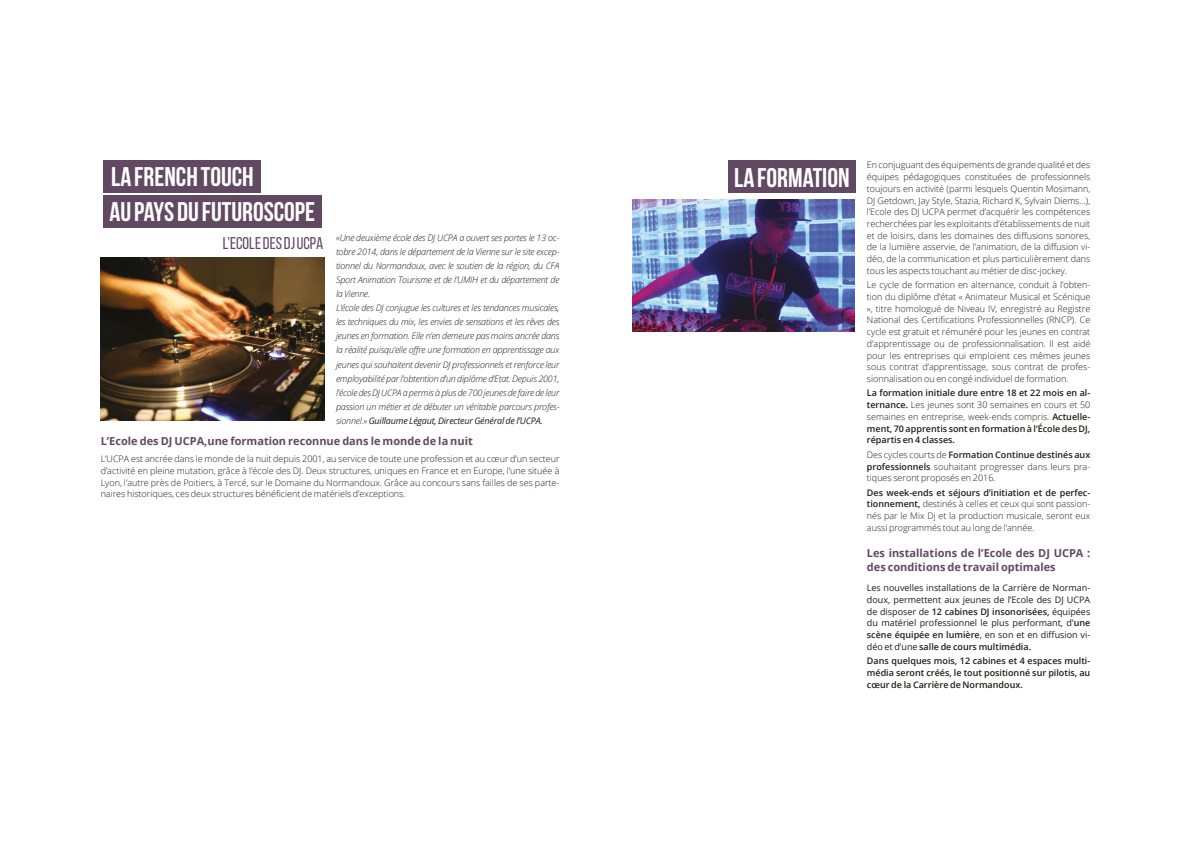
<style>
.page{position:relative;width:1191px;height:842px;background:#fff}
.page>*{position:absolute;margin:0;border:0;box-sizing:border-box;transform-origin:0 0}
.t1{font:700 27px "Bebas Neue";color:#fff}
.t2{font:17px "Bebas Neue";color:#614962}
.t3{font:700 11px/14.3px "Open Sans";color:#614962}
.t4{font:300 9px/11.7px "Open Sans";color:#1d1d1b;text-align:justify}
.t5{font:italic 300 9px/14px "Open Sans";letter-spacing:-.02em;color:#1d1d1b;text-align:justify}
.t6{font:600 9px/11.7px "Open Sans";color:#1d1d1b;text-align:justify}
.t7{font:9px/11.7px "Open Sans";color:#1d1d1b;text-align:justify}
.s1{font-weight:400}
.s2{font-weight:300}
.s3{font-weight:600}
</style>
<div class="page">
<div style="left:103px;top:196px;width:219px;height:32px;background:#614962"></div>
<div style="left:103px;top:160px;width:158px;height:33px;background:#614962"></div>
<img style="left:101px;top:257px;width:223px;height:164px">
<img style="left:633px;top:199px;width:222px;height:132px">
<div style="left:728px;top:160px;width:127px;height:32px;background:#614962"></div>
<p class="t1" style="left:111px;top:162px;width:144px">LA FRENCH TOUCH</p>
<p class="t1" style="left:734px;top:163px;width:117px">LA FORMATION</p>
<p class="t1" style="left:109px;top:197px;width:207px">AU PAYS DU FUTUROSCOPE</p>
<p class="t2" style="left:223px;top:234px;width:102px">L’ECOLE DES DJ UCPA</p>
<p class="t5" style="left:336px;top:231px;width:225px">«Une deuxième école des DJ UCPA a ouvert ses portes le 13 oc&shy;tobre 2014, dans le département de la Vienne sur le site excep&shy;tionnel du Normandoux, avec le soutien de la région, du CFA Sport Animation Tourisme et de l’UMIH et du département de la Vienne.</p>
<p class="t5" style="left:336px;top:301px;width:225px">L’école des DJ conjugue les cultures et les tendances musicales, les techniques du mix, les envies de sensations et les rêves des jeunes en formation. Elle n’en demeure pas moins ancrée dans la réalité puisqu’elle offre une formation en apprentissage aux jeunes qui souhaitent devenir DJ professionnels et renforce leur employabilité par l’obtention d’un diplôme d’Etat. Depuis 2001, l’école des DJ UCPA a permis à plus de 700 jeunes de faire de leur passion un métier et de débuter un véritable parcours profes&shy;sionnel.» <span class="s1">Guillaume Légaut, Directeur Général de l’UCPA.</span></p>
<p class="t3" style="left:101px;top:434px;width:374px">L’Ecole des DJ UCPA,une formation reconnue dans le monde de la nuit</p>
<p class="t4" style="left:101px;top:453px;width:460px">L’UCPA est ancrée dans le monde de la nuit depuis 2001, au service de toute une profession et au cœur d’un secteur d’activité en pleine mutation, grâce à l’école des DJ. Deux structures, uniques en France et en Europe, l’une située à Lyon, l’autre près de Poitiers, à Tercé, sur le Domaine du Normandoux. Grâce au concours sans failles de ses parte&shy;naires historiques, ces deux structures bénéficient de matériels d’exceptions.</p>
<p class="t4" style="left:867px;top:159px;width:225px">En conjuguant des équipements de grande qualité et des équipes pédagogiques constituées de professionnels toujours en activité (parmi lesquels Quentin Mosimann, DJ Getdown, Jay Style, Stazia, Richard K, Sylvain Diems…), l’Ecole des DJ UCPA permet d’acquérir les compétences recherchées par les exploitants d’établissements de nuit et de loisirs, dans les domaines des diffusions sonores, de la lumière asservie, de l’animation, de la diffusion vi&shy;déo, de la communication et plus particulièrement dans tous les aspects touchant au métier de disc-jockey.</p>
<p class="t4" style="left:867px;top:279px;width:225px">Le cycle de formation en alternance, conduit à l’obten&shy;tion du diplôme d’état « Animateur Musical et Scénique », titre homologué de Niveau IV, enregistré au Registre National des Certifications Professionnelles (RNCP). Ce cycle est gratuit et rémunéré pour les jeunes en contrat d’apprentissage ou de professionnalisation. Il est aidé pour les entreprises qui emploient ces mêmes jeunes sous contrat d’apprentissage, sous contrat de profes&shy;sionnalisation ou en congé individuel de formation.</p>
<p class="t6" style="left:867px;top:387px;width:225px">La formation initiale dure entre 18 et 22 mois en al&shy;ternance. <span class="s2">Les jeunes sont 30 semaines en cours et 50 semaines en entreprise, week-ends compris.</span> Actuelle&shy;ment, 70 apprentis sont en formation à l’École des DJ, répartis en 4 classes.</p>
<p class="t4" style="left:867px;top:448px;width:225px">Des cycles courts de <span class="s3">Formation Continue destinés aux professionnels</span> souhaitant progresser dans leurs pra&shy;tiques seront proposés en 2016.</p>
<p class="t4" style="left:867px;top:486px;width:225px"><span class="s3">Des week-ends et séjours d’initiation et de perfec&shy;tionnement,</span> destinés à celles et ceux qui sont passion&shy;nés par le Mix Dj et la production musicale, seront eux aussi programmés tout au long de l’année.</p>
<p class="t3" style="left:867px;top:545px;width:225px">Les installations de l’Ecole des DJ UCPA : des conditions de travail optimales</p>
<p class="t7" style="left:867px;top:582px;width:225px">Les nouvelles installations de la Carrière de Norman&shy;doux, permettent aux jeunes de l’Ecole des DJ UCPA de disposer de <span class="s3">12 cabines DJ insonorisées,</span> équipées du matériel professionnel le plus performant, d’<span class="s3">une scène équipée en lumière</span>, en son et en diffusion vi&shy;déo et d’une <span class="s3">salle de cours multimédia.</span></p>
<p class="t6" style="left:867px;top:655px;width:225px">Dans quelques mois, 12 cabines et 4 espaces multi&shy;média seront créés, le tout positionné sur pilotis, au cœur de la Carrière de Normandoux.</p>
</div>
